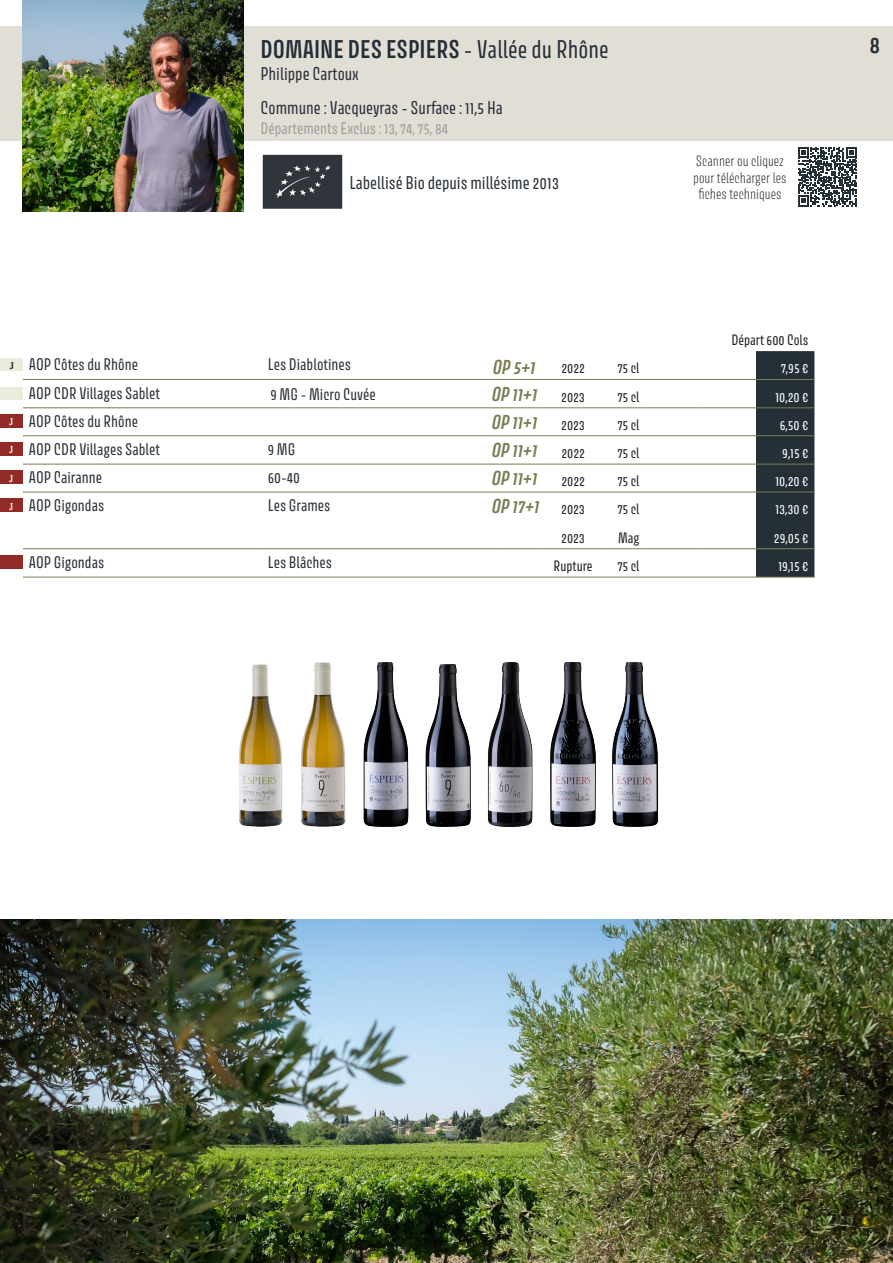
<style>
.page{position:relative;width:893px;height:1263px;background:#fff}
.page>*{position:absolute;margin:0;border:0;box-sizing:border-box;transform-origin:0 0}
.t1{font:600 22.95px "Avory I Latn";color:#242f36}
.t2{font:italic 600 18px "Avory I Latn";color:#7a7c52}
.t3{font:16.5px "Avory I Latn";color:#272f36}
.t4{font:15px "Avory I Latn";color:#272f36}
.t5{font:15px "Avory I Latn";color:#9e9e9e}
.t6{font:13.5px "Avory I Latn";color:#231f20}
.t7{font:13.5px/16.2px "Avory I Latn El";color:#231f20;text-align:center}
.t8{font:13.5px "Avory I Latn";color:#fff}
.t9{font:9px "Westsac";color:#fff}
.t10{font:9px "Westsac";color:#231f20}
.s1{font-weight:400}
</style>
<div class="page">
<div style="left:0;top:26px;width:893px;height:115px;background:#e1ded6"></div>
<img style="left:23px;top:0;width:220px;height:211px">
<img style="left:262px;top:154px;width:81px;height:55px">
<div style="left:756px;top:351px;width:58px;height:226px;background:#242f36"></div>
<hr style="left:543px;top:464px;width:60px;height:1px;background:#7a7c52">
<hr style="left:603px;top:464px;width:42px;height:1px;background:#7a7c52">
<hr style="left:645px;top:435px;width:56px;height:1px;background:#7a7c52">
<hr style="left:701px;top:435px;width:55px;height:1px;background:#7a7c52">
<hr style="left:756px;top:435px;width:58px;height:1px;background:#7a7c52">
<hr style="left:645px;top:464px;width:56px;height:1px;background:#7a7c52">
<hr style="left:701px;top:464px;width:55px;height:1px;background:#7a7c52">
<hr style="left:756px;top:464px;width:58px;height:1px;background:#7a7c52">
<hr style="left:543px;top:379px;width:60px;height:1px;background:#7a7c52">
<hr style="left:603px;top:379px;width:42px;height:1px;background:#7a7c52">
<hr style="left:645px;top:379px;width:56px;height:1px;background:#7a7c52">
<hr style="left:701px;top:379px;width:55px;height:1px;background:#7a7c52">
<hr style="left:756px;top:379px;width:58px;height:1px;background:#7a7c52">
<hr style="left:645px;top:407px;width:56px;height:1px;background:#7a7c52">
<hr style="left:701px;top:407px;width:55px;height:1px;background:#7a7c52">
<hr style="left:756px;top:407px;width:58px;height:1px;background:#7a7c52">
<hr style="left:543px;top:492px;width:60px;height:1px;background:#7a7c52">
<hr style="left:603px;top:492px;width:42px;height:1px;background:#7a7c52">
<hr style="left:645px;top:492px;width:56px;height:1px;background:#7a7c52">
<hr style="left:701px;top:492px;width:55px;height:1px;background:#7a7c52">
<hr style="left:756px;top:492px;width:58px;height:1px;background:#7a7c52">
<hr style="left:543px;top:548px;width:60px;height:1px;background:#7a7c52">
<hr style="left:603px;top:548px;width:42px;height:1px;background:#7a7c52">
<hr style="left:543px;top:577px;width:60px;height:1px;background:#7a7c52">
<hr style="left:603px;top:577px;width:42px;height:1px;background:#7a7c52">
<hr style="left:645px;top:548px;width:56px;height:1px;background:#7a7c52">
<hr style="left:701px;top:548px;width:55px;height:1px;background:#7a7c52">
<hr style="left:756px;top:548px;width:58px;height:1px;background:#7a7c52">
<hr style="left:645px;top:577px;width:56px;height:1px;background:#7a7c52">
<hr style="left:701px;top:577px;width:55px;height:1px;background:#7a7c52">
<hr style="left:756px;top:577px;width:58px;height:1px;background:#7a7c52">
<hr style="left:543px;top:407px;width:60px;height:1px;background:#7a7c52">
<hr style="left:603px;top:407px;width:42px;height:1px;background:#7a7c52">
<hr style="left:23px;top:379px;width:239px;height:1px;background:#7a7c52">
<hr style="left:543px;top:435px;width:60px;height:1px;background:#7a7c52">
<hr style="left:603px;top:435px;width:42px;height:1px;background:#7a7c52">
<hr style="left:23px;top:464px;width:239px;height:1px;background:#7a7c52">
<hr style="left:23px;top:492px;width:239px;height:1px;background:#7a7c52">
<hr style="left:23px;top:548px;width:239px;height:1px;background:#7a7c52">
<hr style="left:501px;top:548px;width:42px;height:1px;background:#7a7c52">
<hr style="left:23px;top:577px;width:239px;height:1px;background:#7a7c52">
<hr style="left:501px;top:577px;width:42px;height:1px;background:#7a7c52">
<hr style="left:262px;top:407px;width:239px;height:1px;background:#7a7c52">
<hr style="left:262px;top:435px;width:239px;height:1px;background:#7a7c52">
<hr style="left:262px;top:464px;width:239px;height:1px;background:#7a7c52">
<hr style="left:262px;top:492px;width:239px;height:1px;background:#7a7c52">
<hr style="left:262px;top:548px;width:239px;height:1px;background:#7a7c52">
<hr style="left:262px;top:577px;width:239px;height:1px;background:#7a7c52">
<hr style="left:262px;top:379px;width:239px;height:1px;background:#7a7c52">
<hr style="left:23px;top:407px;width:239px;height:1px;background:#7a7c52">
<hr style="left:23px;top:435px;width:239px;height:1px;background:#7a7c52">
<hr style="left:501px;top:379px;width:42px;height:1px;background:#7a7c52">
<hr style="left:501px;top:407px;width:42px;height:1px;background:#7a7c52">
<hr style="left:501px;top:435px;width:42px;height:1px;background:#7a7c52">
<hr style="left:501px;top:464px;width:42px;height:1px;background:#7a7c52">
<hr style="left:501px;top:492px;width:42px;height:1px;background:#7a7c52">
<div style="left:0;top:358px;width:23px;height:13px;background:#eaeddb"></div>
<div style="left:0;top:387px;width:23px;height:12px;background:#eaeddb"></div>
<div style="left:0;top:414px;width:23px;height:14px;background:#922a26"></div>
<div style="left:0;top:442px;width:23px;height:14px;background:#922a26"></div>
<div style="left:0;top:471px;width:23px;height:13px;background:#922a26"></div>
<div style="left:0;top:499px;width:23px;height:13px;background:#922a26"></div>
<div style="left:0;top:555px;width:23px;height:14px;background:#922a26"></div>
<img style="left:239px;top:664px;width:44px;height:162px">
<img style="left:301px;top:663px;width:45px;height:163px">
<img style="left:0;top:919px;width:893px;height:344px">
<img style="left:363px;top:663px;width:46px;height:163px">
<img style="left:425px;top:664px;width:46px;height:162px">
<img style="left:487px;top:663px;width:46px;height:163px">
<img style="left:550px;top:663px;width:46px;height:163px">
<img style="left:612px;top:663px;width:47px;height:163px">
<svg style="left:798px;top:147px;width:59px;height:59px"></svg>
<p class="t1" style="left:261px;top:35px;width:350px">DOMAINE DES ESPIERS <span class="s1">- Vallée du Rhône</span></p>
<p class="t3" style="left:261px;top:64px;width:100px">Philippe Cartoux</p>
<p class="t3" style="left:261px;top:97px;width:244px">Commune : Vacqueyras - Surface : 11,5 Ha</p>
<p class="t5" style="left:261px;top:118px;width:189px">Départements Exclus : 13, 74, 75, 84</p>
<p class="t3" style="left:349px;top:173px;width:211px">Labellisé Bio depuis millésime 2013</p>
<p class="t7" style="left:693px;top:153px;width:95px">Scanner ou cliquez pour télécharger les fiches techniques</p>
<p class="t6" style="left:731px;top:331px;width:79px">Départ 600 Cols</p>
<p class="t4" style="left:29px;top:355px;width:111px">AOP Côtes du Rhône</p>
<p class="t4" style="left:268px;top:355px;width:85px">Les Diablotines</p>
<p class="t6" style="left:561px;top:360px;width:25px">2022</p>
<p class="t6" style="left:617px;top:360px;width:24px">75 cl</p>
<p class="t8" style="left:781px;top:360px;width:29px">7,95 €</p>
<p class="t4" style="left:29px;top:383px;width:133px">AOP CDR Villages Sablet</p>
<p class="t4" style="left:271px;top:385px;width:107px">9 MG - Micro Cuvée</p>
<p class="t6" style="left:561px;top:388px;width:25px">2023</p>
<p class="t6" style="left:617px;top:388px;width:24px">75 cl</p>
<p class="t8" style="left:775px;top:388px;width:34px">10,20 €</p>
<p class="t4" style="left:29px;top:412px;width:111px">AOP Côtes du Rhône</p>
<p class="t6" style="left:561px;top:416px;width:25px">2023</p>
<p class="t6" style="left:617px;top:416px;width:24px">75 cl</p>
<p class="t8" style="left:780px;top:416px;width:30px">6,50 €</p>
<p class="t4" style="left:29px;top:440px;width:133px">AOP CDR Villages Sablet</p>
<p class="t4" style="left:268px;top:440px;width:29px">9 MG</p>
<p class="t6" style="left:561px;top:444px;width:25px">2022</p>
<p class="t6" style="left:617px;top:444px;width:24px">75 cl</p>
<p class="t8" style="left:782px;top:444px;width:28px">9,15 €</p>
<p class="t4" style="left:29px;top:468px;width:75px">AOP Cairanne</p>
<p class="t4" style="left:268px;top:468px;width:34px">60-40</p>
<p class="t6" style="left:561px;top:472px;width:25px">2022</p>
<p class="t6" style="left:617px;top:472px;width:24px">75 cl</p>
<p class="t8" style="left:775px;top:472px;width:34px">10,20 €</p>
<p class="t4" style="left:29px;top:496px;width:77px">AOP Gigondas</p>
<p class="t4" style="left:268px;top:496px;width:64px">Les Grames</p>
<p class="t6" style="left:561px;top:501px;width:25px">2023</p>
<p class="t6" style="left:617px;top:501px;width:24px">75 cl</p>
<p class="t8" style="left:775px;top:501px;width:34px">13,30 €</p>
<p class="t6" style="left:561px;top:529px;width:25px">2023</p>
<p class="t6" style="left:618px;top:529px;width:23px">Mag</p>
<p class="t8" style="left:774px;top:529px;width:36px">29,05 €</p>
<p class="t4" style="left:29px;top:553px;width:77px">AOP Gigondas</p>
<p class="t4" style="left:268px;top:553px;width:66px">Les Blâches</p>
<p class="t6" style="left:554px;top:557px;width:41px">Rupture</p>
<p class="t6" style="left:617px;top:557px;width:24px">75 cl</p>
<p class="t8" style="left:778px;top:557px;width:31px">19,15 €</p>
<p class="t10" style="left:9px;top:360px;width:6px">J</p>
<p class="t2" style="left:493px;top:355px;width:44px">OP 5+1</p>
<p class="t2" style="left:492px;top:382px;width:47px">OP 11+1</p>
<p class="t9" style="left:9px;top:417px;width:6px">J</p>
<p class="t2" style="left:492px;top:411px;width:47px">OP 11+1</p>
<p class="t9" style="left:9px;top:445px;width:6px">J</p>
<p class="t2" style="left:492px;top:439px;width:47px">OP 11+1</p>
<p class="t9" style="left:9px;top:473px;width:6px">J</p>
<p class="t2" style="left:492px;top:467px;width:47px">OP 11+1</p>
<p class="t9" style="left:9px;top:501px;width:6px">J</p>
<p class="t2" style="left:492px;top:495px;width:49px">OP 17+1</p>
<p class="t1" style="left:869px;top:30px;width:12px">8</p>
</div>
